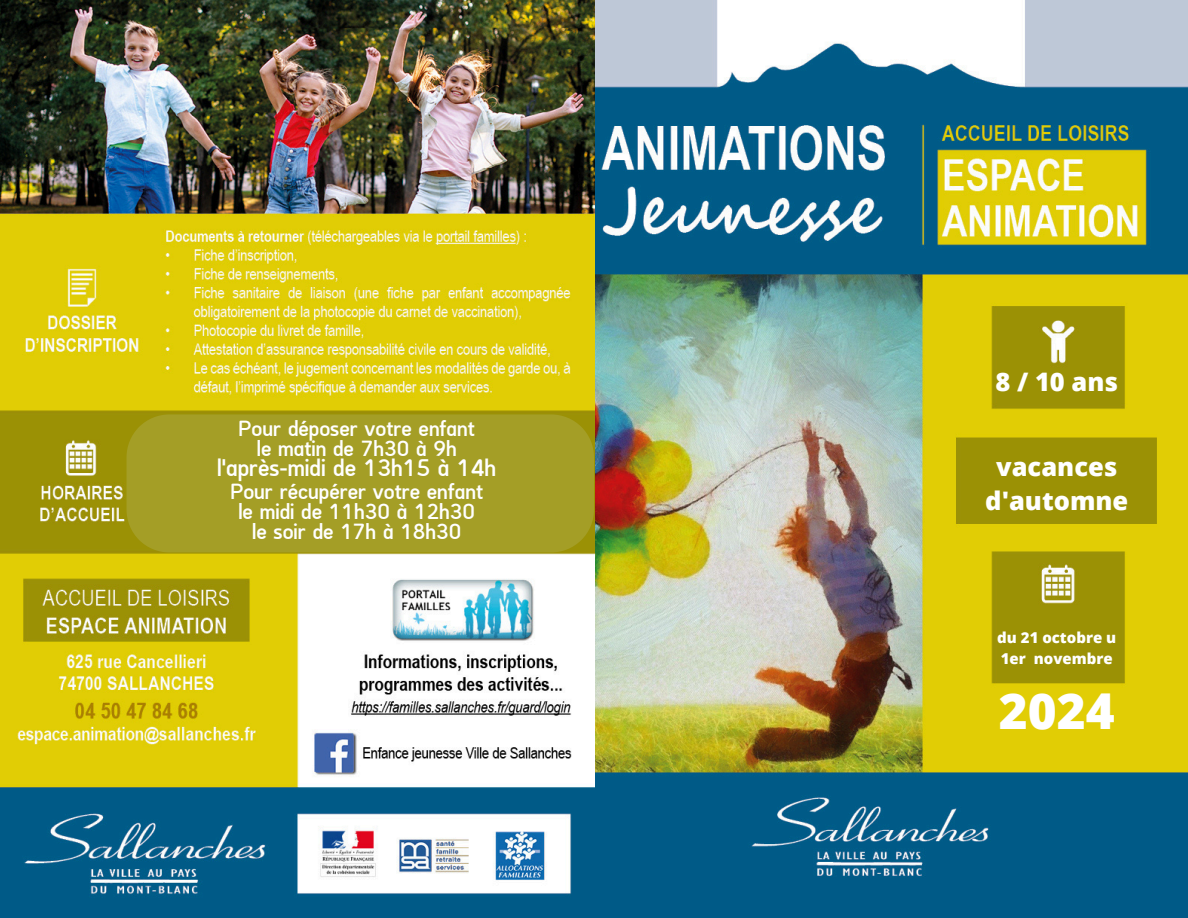
<style>
.page{position:relative;width:1188px;height:918px;background:#fff}
.page>*{position:absolute;margin:0;border:0;box-sizing:border-box;transform-origin:0 0}
.t1{font:800 49.5px "Open Sans";color:#fff}
.t2{font:800 25.5px/34.8px "Open Sans";color:#fff;text-align:center}
.t3{font:700 23.4px "Arch TH";color:#fff}
.t4{font:700 21.3px/20px "Arch TH";color:#fff;text-align:center}
.t5{font:800 15px/20.2px "Open Sans";color:#fff}
</style>
<div class="page">
<img style="left:0;top:0;width:1188px;height:918px">
<div style="left:127px;top:414px;width:467px;height:138px;background:#a49e26"></div>
<h1 class="t4" style="left:239px;top:420px;width:238px">Pour déposer votre enfant le matin de 7h30 à 9h</h1>
<h1 class="t3" style="left:217px;top:453px;width:280px">l'après-midi de 13h15 à 14h</h1>
<h1 class="t4" style="left:230px;top:484px;width:254px">Pour récupérer votre enfant le midi de 11h30 à 12h30 le soir de 17h à 18h30</h1>
<p class="t2" style="left:996px;top:363px;width:124px">8/10ans</p>
<h2 class="t2" style="left:985px;top:448px;width:145px">vacances d'automne</h2>
<h2 class="t5" style="left:997px;top:627px;width:121px">du 21 octobre u<br>1er novembre</h2>
<p class="t1" style="left:999px;top:676px;width:117px">2024</p>
</div>
